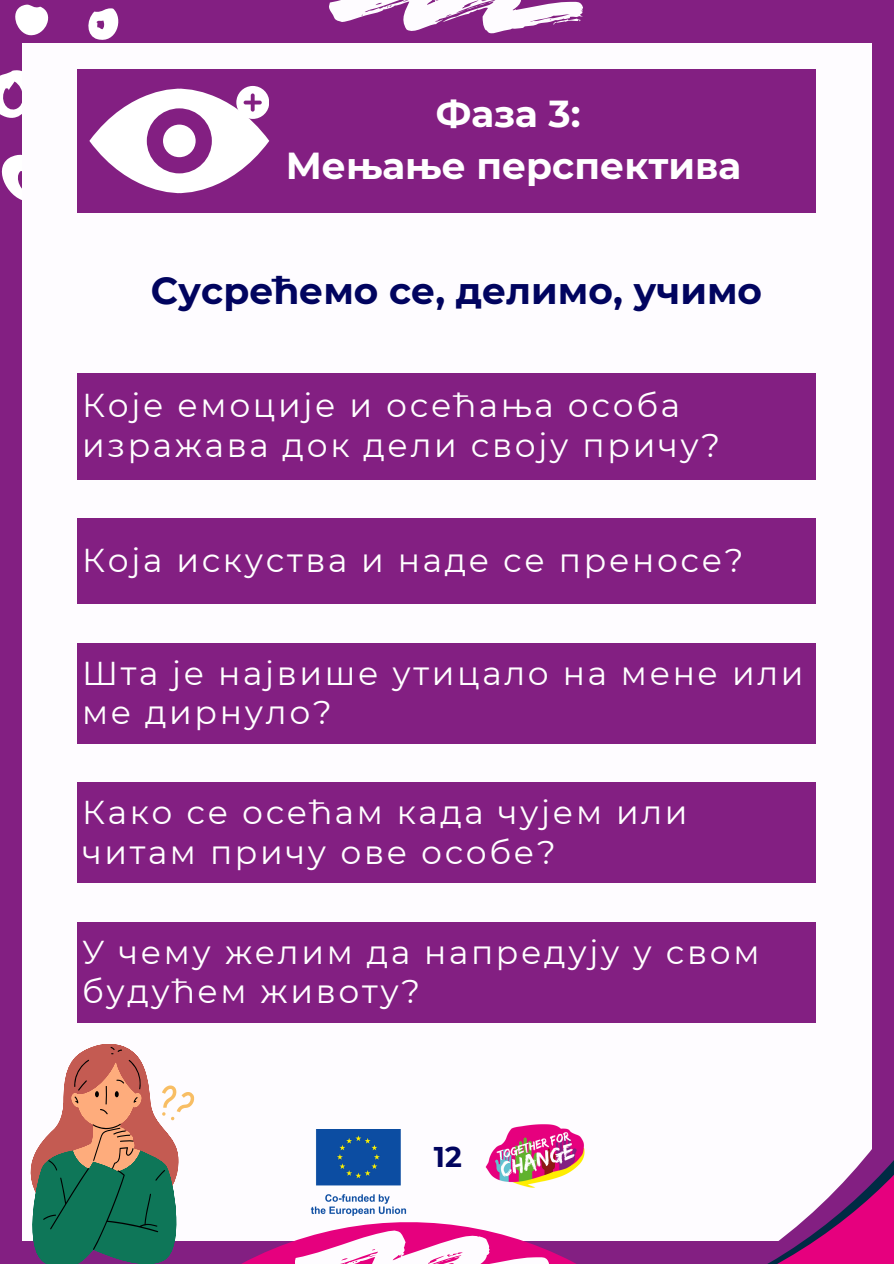
<style>
.page{position:relative;width:894px;height:1264px;background:#fff}
.page>*{position:absolute;margin:0;border:0;box-sizing:border-box;transform-origin:0 0}
.t1{font:700 37.5px "Montserrat";color:#01045f}
.t2{font:700 37.5px/51.8px "Montserrat";color:#fff;text-align:center}
.t3{font:33px/39.3px "Montserrat";letter-spacing:.08em;color:#fff}
.t4{font:700 28.5px "Montserrat";color:#01045f}
</style>
<div class="page">
<div style="left:0;top:0;width:893px;height:1263px;background:#831f82"></div>
<svg style="left:15px;top:4px;width:34px;height:32px"></svg>
<svg style="left:88px;top:8px;width:31px;height:32px"></svg>
<svg style="left:0;top:64px;width:23px;height:71px"></svg>
<svg style="left:1px;top:152px;width:22px;height:50px"></svg>
<div style="left:23px;top:43px;width:848px;height:1197px;background:#fefcff"></div>
<svg style="left:195px;top:1124px;width:422px;height:139px"></svg>
<svg style="left:329px;top:0;width:253px;height:34px"></svg>
<svg style="left:295px;top:1230px;width:253px;height:33px"></svg>
<div style="left:77px;top:69px;width:738px;height:143px;background:#831f82"></div>
<svg style="left:89px;top:86px;width:180px;height:108px"></svg>
<div style="left:163px;top:125px;width:32px;height:32px;background:#fff;border-radius:50%"></div>
<div style="left:77px;top:373px;width:738px;height:106px;background:#831f82"></div>
<div style="left:77px;top:519px;width:738px;height:85px;background:#831f82"></div>
<div style="left:77px;top:643px;width:738px;height:100px;background:#831f82"></div>
<div style="left:77px;top:782px;width:738px;height:101px;background:#831f82"></div>
<div style="left:77px;top:922px;width:738px;height:100px;background:#831f82"></div>
<svg style="left:22px;top:1042px;width:172px;height:221px"></svg>
<svg style="left:617px;top:965px;width:255px;height:73px"></svg>
<svg style="left:617px;top:1063px;width:276px;height:200px"></svg>
<p class="t2" style="left:286px;top:88px;width:456px">Фаза 3:<br>Мењање перспектива</p>
<p class="t1" style="left:151px;top:267px;width:612px">Сусрећемо се, делимо, учимо</p>
<p class="t3" style="left:82px;top:386px;width:639px">Које емоције и осећања особа изражава док дели своју причу?</p>
<p class="t3" style="left:82px;top:540px;width:663px">Која искуства и наде се преносе?</p>
<p class="t3" style="left:82px;top:653px;width:722px">Шта је највише утицало на мене или ме дирнуло?</p>
<h1 class="t3" style="left:82px;top:792px;width:607px">Како се осећам када чујем или читам причу ове особе?</h1>
<h1 class="t3" style="left:82px;top:932px;width:678px">У чему желим да напредују у свом будућем животу?</h1>
<p class="t4" style="left:434px;top:1139px;width:29px">12</p>
</div>
